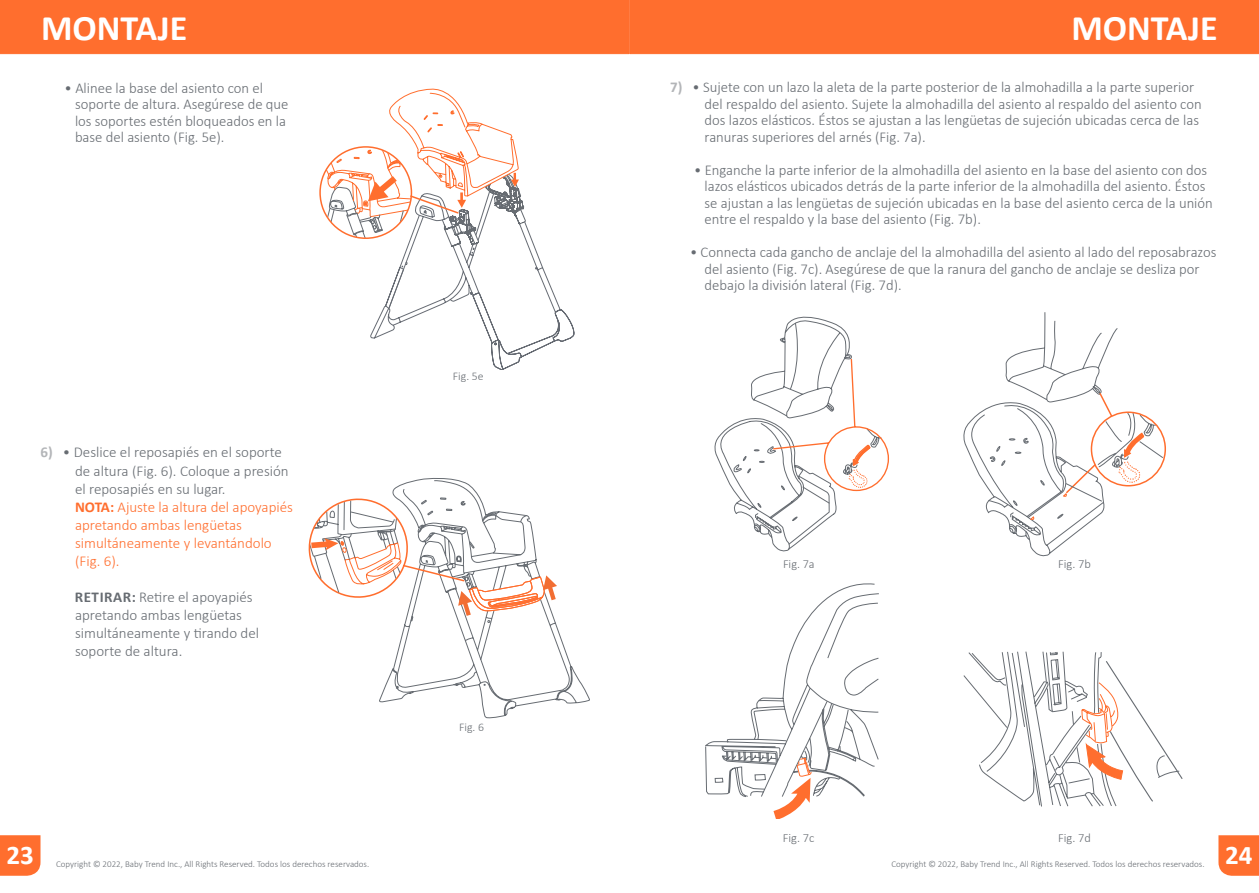
<style>
.page{position:relative;width:1259px;height:893px;background:#fff}
.page>*{position:absolute;margin:0;border:0;box-sizing:border-box;transform-origin:0 0}
.t1{font:700 36px "Calibri";color:#fff}
.t2{font:700 27px "Calibri";color:#fff}
.t3{font:300 15px/16.5px "Calibri";color:#676c72}
.t4{font:300 15px/18px "Calibri";color:#ff6e2e}
.t5{font:300 12.45px "Calibri";color:#676c72}
.t6{font:300 12.15px "Calibri";color:#676c72}
.t7{font:300 11.7px "Calibri";color:#676c72}
.t8{font:300 9px "Calibri";color:#676c72}
.s1{font-weight:700;color:#b3b5b8}
.s2{color:#676c72}
.s3{font-weight:700}
</style>
<div class="page">
<div style="left:0;top:0;width:1259px;height:54px;background:#ff6e2e"></div>
<div style="left:0;top:835px;width:40px;height:41px;background:#ff6e2e"></div>
<svg style="left:1218px;top:835px;width:41px;height:41px;background:#ff7437"></svg>
<svg style="left:963px;top:651px;width:220px;height:156px"></svg>
<svg style="left:714px;top:316px;width:175px;height:236px"></svg>
<svg style="left:963px;top:312px;width:201px;height:245px"></svg>
<svg style="left:989px;top:392px;width:156px;height:129px"></svg>
<svg style="left:705px;top:583px;width:174px;height:236px"></svg>
<svg style="left:379px;top:478px;width:211px;height:240px"></svg>
<svg style="left:308px;top:480px;width:249px;height:136px"></svg>
<svg style="left:320px;top:88px;width:255px;height:282px"></svg>
<h1 class="t1" style="left:41px;top:5px;width:148px">MONTAJE</h1>
<h1 class="t1" style="left:1071px;top:5px;width:148px">MONTAJE</h1>
<p class="t3" style="left:75px;top:79px;width:215px;text-indent:-10px">• Alinee la base del asiento con el soporte de altura. Asegúrese de que los soportes estén bloqueados en la base del asiento (Fig. 5e).</p>
<p class="t4" style="left:75px;top:443px;width:219px;text-indent:-34px"><span class="s1">6)</span> <span class="s2">• Deslice el reposapiés en el soporte de altura (Fig. 6). Coloque a presión el reposapiés en su lugar.<br></span><span class="s3">NOTA:</span> Ajuste la altura del apoyapiés apretando ambas lengüetas simultáneamente y levantándolo (Fig. 6).</p>
<p class="t3" style="left:75px;top:587px;width:186px;line-height:18px"><span class="s3">RETIRAR:</span> Retire el apoyapiés apretando ambas lengüetas simultáneamente y tirando del soporte de altura.</p>
<p class="t7" style="left:453px;top:369px;width:32px">Fig. 5e</p>
<p class="t7" style="left:459px;top:720px;width:26px">Fig. 6</p>
<p class="t3" style="left:704px;top:78px;width:498px;text-indent:-35px"><span class="s1">7)</span> • Sujete con un lazo la aleta de la parte posterior de la almohadilla a la parte superior del respaldo del asiento. Sujete la almohadilla del asiento al respaldo del asiento con dos lazos elásticos. Éstos se ajustan a las lengüetas de sujeción ubicadas cerca de las ranuras superiores del arnés (Fig. 7a).</p>
<p class="t3" style="left:704px;top:161px;width:510px;text-indent:-10px">• Enganche la parte inferior de la almohadilla del asiento en la base del asiento con dos lazos elásticos ubicados detrás de la parte inferior de la almohadilla del asiento. Éstos se ajustan a las lengüetas de sujeción ubicadas en la base del asiento cerca de la unión entre el respaldo y la base del asiento (Fig. 7b).</p>
<p class="t3" style="left:704px;top:243px;width:513px;text-indent:-15px">• Connecta cada gancho de anclaje del la almohadilla del asiento al lado del reposabrazos del asiento (Fig. 7c). Asegúrese de que la ranura del gancho de anclaje se desliza por debajo la división lateral (Fig. 7d).</p>
<p class="t6" style="left:783px;top:556px;width:33px">Fig. 7a</p>
<p class="t5" style="left:1058px;top:556px;width:34px">Fig. 7b</p>
<p class="t5" style="left:783px;top:830px;width:33px">Fig. 7c</p>
<p class="t5" style="left:1058px;top:830px;width:34px">Fig. 7d</p>
<h2 class="t2" style="left:6px;top:838px;width:29px">23</h2>
<h2 class="t2" style="left:1225px;top:838px;width:29px">24</h2>
<p class="t8" style="left:56px;top:858px;width:315px">Copyright © 2022, Baby Trend Inc., All Rights Reserved. Todos los derechos reservados.</p>
<p class="t8" style="left:891px;top:858px;width:315px">Copyright © 2022, Baby Trend Inc., All Rights Reserved. Todos los derechos reservados.</p>
</div>
